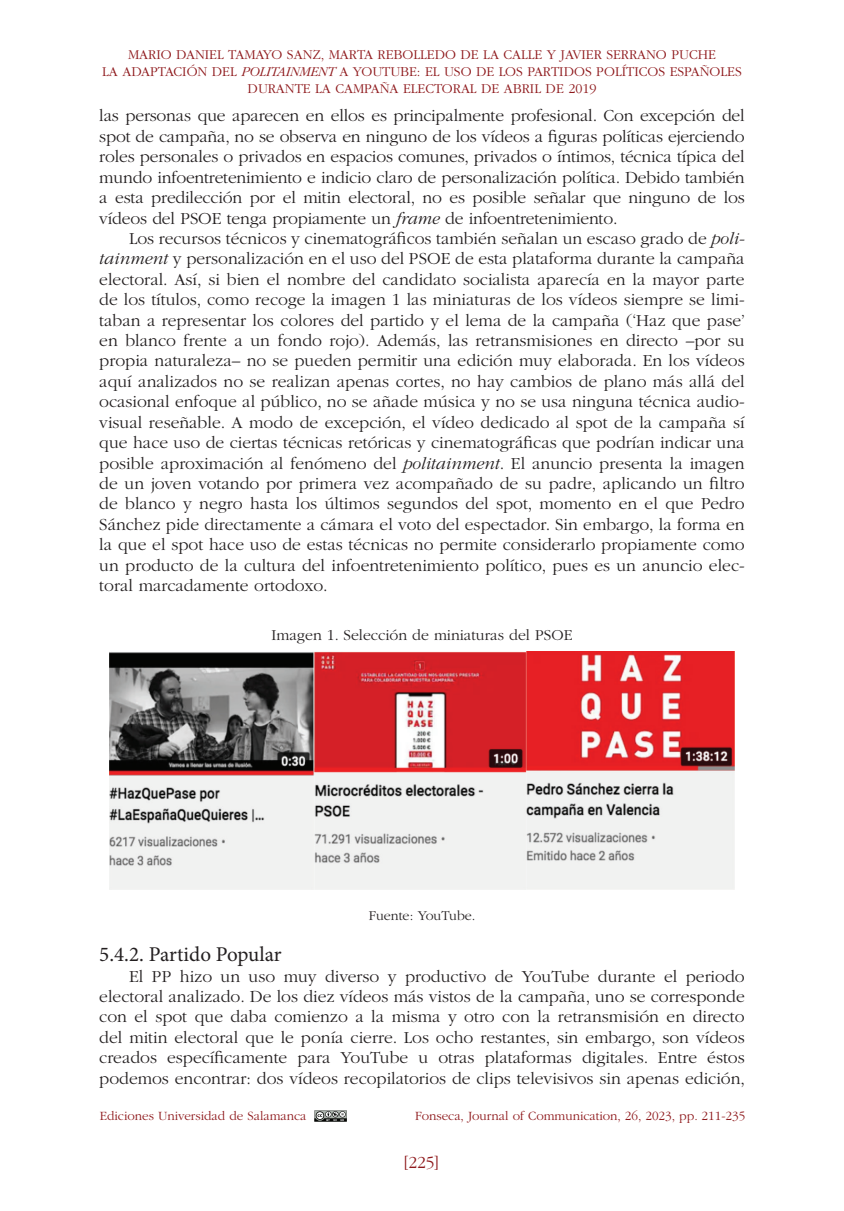
<style>
.page{position:relative;width:844px;height:1211px;background:#fff}
.page>*{position:absolute;margin:0;border:0;box-sizing:border-box;transform-origin:0 0}
.t1{font:21px "Minion Pro";letter-spacing:-.005em;color:#231f20}
.TX{font:300 17.5px/20.5px "ITC Garamond Std";color:#231f20;text-align:justify}
.t2{font:300 17.5px "ITC Garamond Std";color:#8e181b}
.Figure_caption{font:300 15.75px "ITC Garamond Std";color:#231f20}
.t3{font:300 14px/16.6px "ITC Garamond Std";color:#8e181b;text-align:center}
.Figure_Source{font:300 14px "ITC Garamond Std";color:#231f20}
.t4{font:300 13.12px "ITC Garamond Std";color:#8e181b}
.s1{font-style:italic}
</style>
<div class="page">
<svg style="left:314px;top:1110px;width:33px;height:12px"></svg>
<img style="left:110px;top:651px;width:624px;height:238px">
<p class="t3" style="left:102px;top:47px;width:641px">MARIO DANIEL TAMAYO SANZ, MARTA REBOLLEDO DE LA CALLE Y JAVIER SERRANO PUCHE<br>LA ADAPTACIÓN DEL <span class="s1">POLITAINMENT</span> A YOUTUBE: EL USO DE LOS PARTIDOS POLÍTICOS ESPAÑOLES<br>DURANTE LA CAMPAÑA ELECTORAL DE ABRIL DE 2019</p>
<p class="TX" style="left:99px;top:106px;width:646px">las personas que aparecen en ellos es principalmente profesional. Con excepción del spot de campaña, no se observa en ninguno de los vídeos a figuras políticas ejerciendo roles personales o privados en espacios comunes, privados o íntimos, técnica típica del mundo infoentretenimiento e indicio claro de personalización política. Debido también a esta predilección por el mitin electoral, no es posible señalar que ninguno de los vídeos del PSOE tenga propiamente un <span class="s1">frame</span> de infoentretenimiento.</p>
<p class="TX" style="left:99px;top:228px;width:647px;text-indent:30px">Los recursos técnicos y cinematográficos también señalan un escaso grado de <span class="s1">poli&shy;tainment</span> y personalización en el uso del PSOE de esta plataforma durante la campaña electoral. Así, si bien el nombre del candidato socialista aparecía en la mayor parte de los títulos, como recoge la imagen 1 las miniaturas de los vídeos siempre se limi&shy;taban a representar los colores del partido y el lema de la campaña (‘Haz que pase’ en blanco frente a un fondo rojo). Además, las retransmisiones en directo –por su propia naturaleza– no se pueden permitir una edición muy elaborada. En los vídeos aquí analizados no se realizan apenas cortes, no hay cambios de plano más allá del ocasional enfoque al público, no se añade música y no se usa ninguna técnica audio&shy;visual reseñable. A modo de excepción, el vídeo dedicado al spot de la campaña sí que hace uso de ciertas técnicas retóricas y cinematográficas que podrían indicar una posible aproximación al fenómeno del <span class="s1">politainment</span>. El anuncio presenta la imagen de un joven votando por primera vez acompañado de su padre, aplicando un filtro de blanco y negro hasta los últimos segundos del spot, momento en el que Pedro Sánchez pide directamente a cámara el voto del espectador. Sin embargo, la forma en la que el spot hace uso de estas técnicas no permite considerarlo propiamente como un producto de la cultura del infoentretenimiento político, pues es un anuncio elec&shy;toral marcadamente ortodoxo.</p>
<p class="Figure_caption" style="left:271px;top:626px;width:302px">Imagen 1. Selección de miniaturas del PSOE</p>
<p class="Figure_Source" style="left:368px;top:908px;width:108px">Fuente: YouTube.</p>
<h3 class="t1" style="left:99px;top:940px;width:184px">5.4.2. Partido Popular</h3>
<p class="TX" style="left:99px;top:966px;width:647px;text-indent:30px">El PP hizo un uso muy diverso y productivo de YouTube durante el periodo electoral analizado. De los diez vídeos más vistos de la campaña, uno se corresponde con el spot que daba comienzo a la misma y otro con la retransmisión en directo del mitin electoral que le ponía cierre. Los ocho restantes, sin embargo, son vídeos creados específicamente para YouTube u otras plataformas digitales. Entre éstos podemos encontrar: dos vídeos recopilatorios de clips televisivos sin apenas edición,</p>
<p class="t4" style="left:100px;top:1108px;width:208px">Ediciones Universidad de Salamanca</p>
<p class="t4" style="left:415px;top:1108px;width:331px">Fonseca, Journal of Communication, 26, 2023, pp. 211-235</p>
<p class="t2" style="left:404px;top:1152px;width:36px">[225]</p>
</div>
